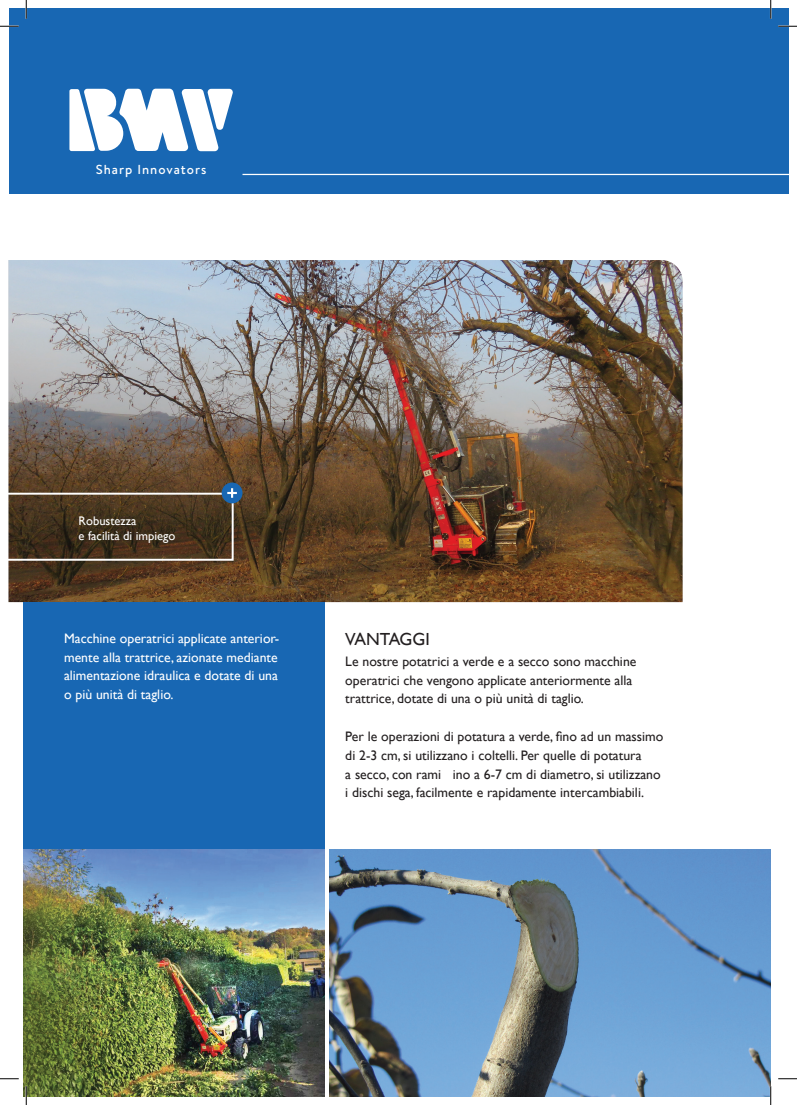
<style>
.page{position:relative;width:797px;height:1105px;background:#fff}
.page>*{position:absolute;margin:0;border:0;box-sizing:border-box;transform-origin:0 0}
.t1{font:17.5px "Gill Sans";color:#231f20}
.t2{font:13.75px/18.8px "Gill Sans";color:#231f20}
.t3{font:13.75px/18.8px "Gill Sans";color:#fff}
.t4{font:500 13.12px "Brandon Text";letter-spacing:.075em;color:#fff}
.t5{font:12.5px/15px "Gill Sans";color:#fff}
</style>
<div class="page">
<div style="left:9px;top:9px;width:779px;height:185px;background:#1867b3"></div>
<svg style="left:69px;top:89px;width:164px;height:62px"></svg>
<hr style="left:242px;top:174px;width:546px;height:1px;background:#fff">
<img style="left:9px;top:260px;width:673px;height:342px">
<div style="left:23px;top:602px;width:301px;height:247px;background:#1867b3"></div>
<div style="left:222px;top:482px;width:20px;height:21px;background:#1867b3;border-radius:50%"></div>
<svg style="left:9px;top:488px;width:228px;height:73px;background:#4f3f2c"></svg>
<img style="left:23px;top:849px;width:301px;height:247px">
<img style="left:330px;top:849px;width:440px;height:247px">
<svg style="left:0;top:25px;width:19px;height:2px"></svg>
<svg style="left:778px;top:25px;width:19px;height:2px"></svg>
<svg style="left:0;top:1078px;width:19px;height:1px"></svg>
<svg style="left:778px;top:1078px;width:19px;height:1px"></svg>
<svg style="left:25px;top:0;width:2px;height:19px"></svg>
<svg style="left:25px;top:1086px;width:2px;height:19px"></svg>
<svg style="left:770px;top:0;width:1px;height:19px"></svg>
<svg style="left:770px;top:1086px;width:1px;height:19px"></svg>
<p class="t4" style="left:96px;top:160px;width:112px">Sharp Innovators</p>
<p class="t5" style="left:79px;top:513px;width:98px">Robustezza<br>e facilità di impiego</p>
<p class="t3" style="left:64px;top:629px;width:217px">Macchine operatrici applicate anterior&shy;mente alla trattrice, azionate mediante alimentazione idraulica e dotate di una o più unità di taglio.</p>
<p class="t1" style="left:345px;top:629px;width:86px">VANTAGGI</p>
<p class="t2" style="left:345px;top:652px;width:292px">Le nostre potatrici a verde e a secco sono macchine operatrici che vengono applicate anteriormente alla trattrice, dotate di una o più unità di taglio.</p>
<p class="t2" style="left:345px;top:726px;width:319px;line-height:19.1px">Per le operazioni di potatura a verde, fino ad un massimo di 2-3 cm, si utilizzano i coltelli. Per quelle di potatura<br>a secco, con rami ino a 6-7 cm di diametro, si utilizzano</p>
<p class="t2" style="left:345px;top:783px;width:300px">i dischi sega, facilmente e rapidamente intercambiabili.</p>
</div>
